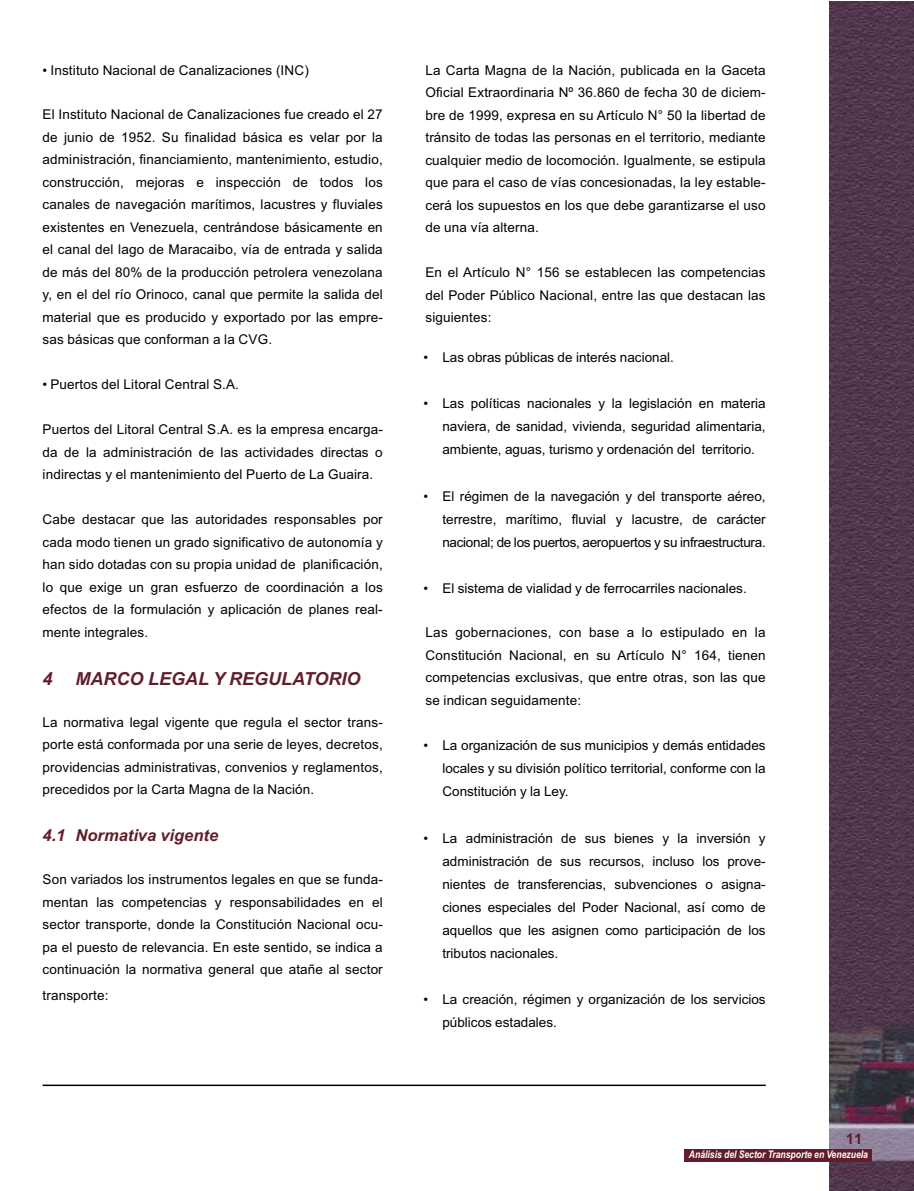
<style>
.page{position:relative;width:914px;height:1191px;background:#fff}
.page>*{position:absolute;margin:0;border:0;box-sizing:border-box;transform-origin:0 0}
.t1{font:18px "Arial Bold Italic MS";color:#611e2a}
.t2{font:16.5px "Arial Bold Italic MS";color:#611e2a}
.t3{font:15px "Arial Bold MS";color:#611e2a}
.t4{font:13.5px/22.5px "Arial MS";letter-spacing:.01em;color:#000;text-align:justify}
.t5{font:italic 700 10.5px "Arial Narrow";color:#fff}
</style>
<div class="page">
<img style="left:829px;top:2px;width:85px;height:1189px">
<hr style="left:43px;top:1085px;width:722px;height:1px;background:#000">
<div style="left:685px;top:1149px;width:187px;height:13px;background:#611e2a"></div>
<p class="t4" style="left:43px;top:60px;width:268px">• Instituto Nacional de Canalizaciones (INC)</p>
<p class="t4" style="left:43px;top:105px;width:342px">El Instituto Nacional de Canalizaciones fue creado el 27 de junio de 1952. Su finalidad básica es velar por la administración, financiamiento, mantenimiento, estudio, construcción, mejoras e inspección de todos los canales de navegación marítimos, lacustres y fluviales existentes en Venezuela, centrándose básicamente en el canal del lago de Maracaibo, vía de entrada y salida de más del 80% de la producción petrolera venezolana y, en el del río Orinoco, canal que permite la salida del material que es producido y exportado por las empre&shy;sas básicas que conforman a la CVG.</p>
<p class="t4" style="left:43px;top:375px;width:198px">• Puertos del Litoral Central S.A.</p>
<p class="t4" style="left:43px;top:420px;width:342px">Puertos del Litoral Central S.A. es la empresa encarga&shy;da de la administración de las actividades directas o indirectas y el mantenimiento del Puerto de La Guaira.</p>
<p class="t4" style="left:43px;top:510px;width:342px">Cabe destacar que las autoridades responsables por cada modo tienen un grado significativo de autonomía y han sido dotadas con su propia unidad de planificación, lo que exige un gran esfuerzo de coordinación a los efectos de la formulación y aplicación de planes real&shy;mente integrales.</p>
<h1 class="t1" style="left:43px;top:672px;width:12px">4</h1>
<h1 class="t1" style="left:76px;top:672px;width:286px">MARCO LEGAL Y REGULATORIO</h1>
<p class="t4" style="left:43px;top:712px;width:342px">La normativa legal vigente que regula el sector trans&shy;porte está conformada por una serie de leyes, decretos, providencias administrativas, convenios y reglamentos, precedidos por la Carta Magna de la Nación.</p>
<p class="t2" style="left:43px;top:830px;width:177px">4.1 Normativa vigente</p>
<p class="t4" style="left:43px;top:870px;width:342px">Son variados los instrumentos legales en que se funda&shy;mentan las competencias y responsabilidades en el sector transporte, donde la Constitución Nacional ocu&shy;pa el puesto de relevancia. En este sentido, se indica a continuación la normativa general que atañe al sector</p>
<p class="t4" style="left:43px;top:985px;width:68px">transporte:</p>
<p class="t4" style="left:425px;top:60px;width:342px">La Carta Magna de la Nación, publicada en la Gaceta Oficial Extraordinaria Nº 36.860 de fecha 30 de diciem&shy;bre de 1999, expresa en su Artículo N° 50 la libertad de tránsito de todas las personas en el territorio, mediante cualquier medio de locomoción. Igualmente, se estipula que para el caso de vías concesionadas, la ley estable&shy;cerá los supuestos en los que debe garantizarse el uso de una vía alterna.</p>
<p class="t4" style="left:425px;top:263px;width:342px">En el Artículo N° 156 se establecen las competencias del Poder Público Nacional, entre las que destacan las siguientes:</p>
<p class="t4" style="left:423px;top:347px;width:6px">•</p>
<p class="t4" style="left:423px;top:394px;width:6px">•</p>
<p class="t4" style="left:423px;top:486px;width:6px">•</p>
<p class="t4" style="left:423px;top:578px;width:6px">•</p>
<p class="t4" style="left:442px;top:347px;width:233px">Las obras públicas de interés nacional.</p>
<p class="t4" style="left:442px;top:393px;width:325px;line-height:23.1px">Las políticas nacionales y la legislación en materia naviera, de sanidad, vivienda, seguridad alimentaria, ambiente, aguas, turismo y ordenación del territorio.</p>
<p class="t4" style="left:442px;top:486px;width:325px;line-height:23.1px">El régimen de la navegación y del transporte aéreo, terrestre, marítimo, fluvial y lacustre, de carácter nacional; de los puertos, aeropuertos y su infraestructura.</p>
<p class="t4" style="left:442px;top:578px;width:306px">El sistema de vialidad y de ferrocarriles nacionales.</p>
<p class="t4" style="left:425px;top:623px;width:342px">Las gobernaciones, con base a lo estipulado en la Constitución Nacional, en su Artículo N° 164, tienen competencias exclusivas, que entre otras, son las que se indican seguidamente:</p>
<p class="t4" style="left:423px;top:736px;width:6px">•</p>
<p class="t4" style="left:423px;top:828px;width:6px">•</p>
<p class="t4" style="left:423px;top:990px;width:6px">•</p>
<p class="t4" style="left:442px;top:735px;width:325px;line-height:23.1px">La organización de sus municipios y demás entidades locales y su división político territorial, conforme con la Constitución y la Ley.</p>
<p class="t4" style="left:442px;top:828px;width:325px;line-height:23.1px">La administración de sus bienes y la inversión y administración de sus recursos, incluso los prove&shy;nientes de transferencias, subvenciones o asigna&shy;ciones especiales del Poder Nacional, así como de aquellos que les asignen como participación de los tributos nacionales.</p>
<p class="t4" style="left:442px;top:989px;width:325px;line-height:23.1px">La creación, régimen y organización de los servicios públicos estadales.</p>
<p class="t3" style="left:845px;top:1133px;width:18px">11</p>
<p class="t5" style="left:689px;top:1151px;width:181px">Análisis del Sector Transporte en Venezuela</p>
</div>
